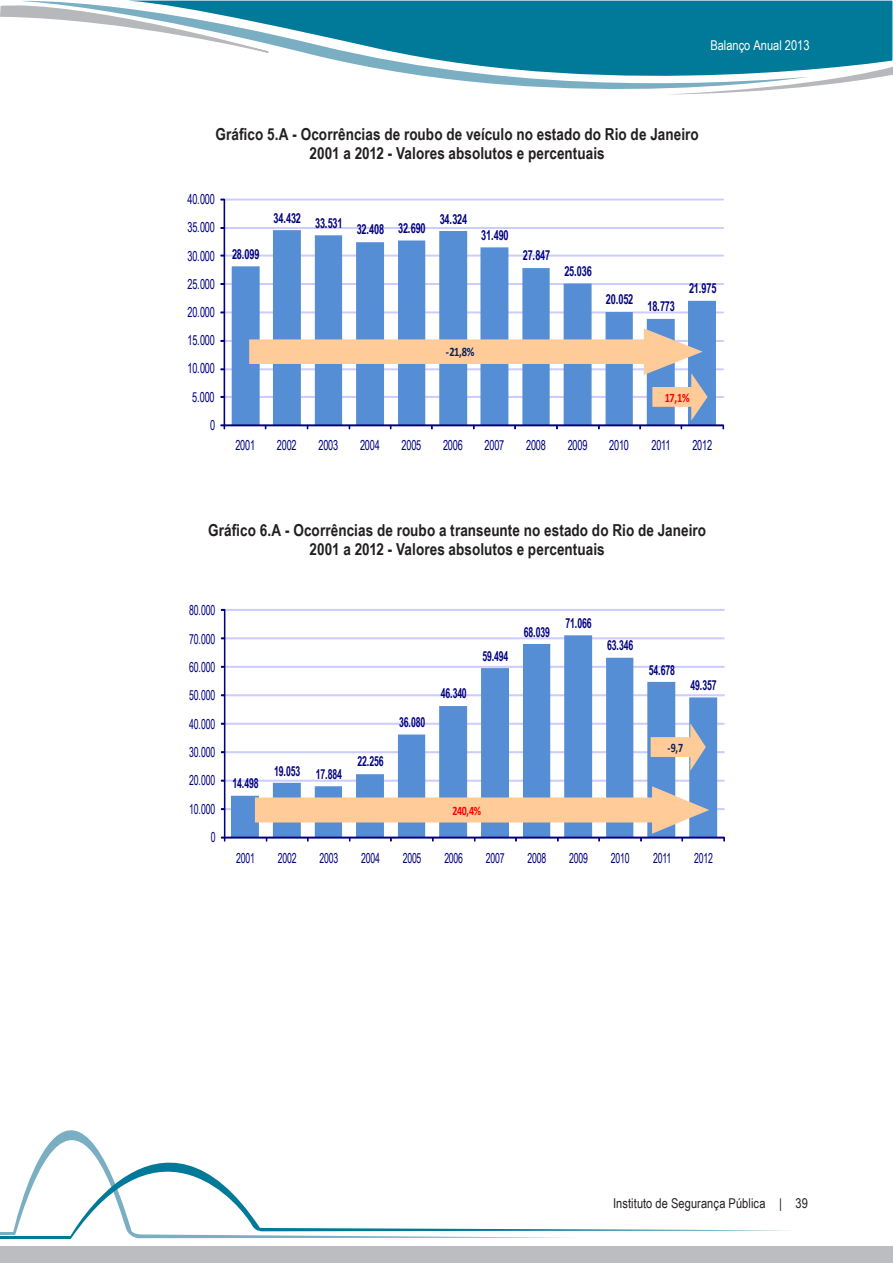
<style>
.page{position:relative;width:893px;height:1263px;background:#fff}
.page>*{position:absolute;margin:0;border:0;box-sizing:border-box;transform-origin:0 0}
.GRAFICOS{font:700 16.5px "Arial Narrow";letter-spacing:.005em;color:#231f20}
.t1{font:13.8px "Arial Narrow";letter-spacing:-.02em;color:#000080;scale:.77 1}
.t2{font:13.8px "Arial Narrow";letter-spacing:-.02em;color:#000080;scale:.81 1}
.t3{font:700 13.8px "Arial Narrow";letter-spacing:-.02em;color:#000080;scale:.81 1}
.t4{font:700 13.8px "Arial Narrow";letter-spacing:-.02em;color:#000080;scale:.77 1}
.t5{font:13.5px "Arial Narrow";letter-spacing:.005em;color:#231f20}
.t6{font:13.5px "Arial Narrow";color:#fff}
.t7{font:700 12.9px "Calibri";color:#002060;scale:.81 1}
.t8{font:700 12.9px "Calibri";color:#f00;scale:.77 1}
.t9{font:700 12.9px "Calibri";color:#f00;scale:.81 1}
.t10{font:700 12.9px "Calibri";color:#002060;scale:.77 1}
</style>
<div class="page">
<div style="left:0;top:1246px;width:893px;height:17px;background:#bcbdc0"></div>
<svg style="left:13px;top:1130px;width:56px;height:107px"></svg>
<svg style="left:69px;top:1130px;width:720px;height:109px"></svg>
<hr style="left:0;top:1232px;width:15px;height:3px;background:#7aafc3">
<hr style="left:0;top:1237px;width:71px;height:2px;background:#007a98">
<div style="left:832px;top:0;width:61px;height:64px;background:#007a98"></div>
<svg style="left:270px;top:0;width:562px;height:89px"></svg>
<svg style="left:0;top:0;width:270px;height:53px"></svg>
<svg style="left:624px;top:64px;width:269px;height:31px"></svg>
<div style="left:224px;top:396px;width:500px;height:2px;border:1px solid #ccf"></div>
<div style="left:224px;top:368px;width:500px;height:2px;border:1px solid #ccf"></div>
<div style="left:224px;top:340px;width:500px;height:2px;border:1px solid #ccf"></div>
<div style="left:224px;top:312px;width:500px;height:1px;border:1px solid #ccf"></div>
<div style="left:224px;top:283px;width:500px;height:2px;border:1px solid #ccf"></div>
<div style="left:224px;top:255px;width:500px;height:1px;border:1px solid #ccf"></div>
<div style="left:224px;top:227px;width:500px;height:2px;border:1px solid #ccf"></div>
<div style="left:224px;top:199px;width:500px;height:1px;border:1px solid #ccf"></div>
<svg style="left:232px;top:230px;width:484px;height:194px"></svg>
<div style="left:224px;top:199px;width:1px;height:227px;border:1px solid #000080"></div>
<div style="left:224px;top:424px;width:500px;height:2px;border:1px solid #000080"></div>
<svg style="left:220px;top:424px;width:5px;height:5px"></svg>
<svg style="left:249px;top:328px;width:459px;height:101px"></svg>
<div style="left:224px;top:808px;width:500px;height:2px;border:1px solid #ccf"></div>
<div style="left:224px;top:780px;width:500px;height:1px;border:1px solid #ccf"></div>
<div style="left:224px;top:751px;width:500px;height:2px;border:1px solid #ccf"></div>
<div style="left:224px;top:723px;width:500px;height:1px;border:1px solid #ccf"></div>
<div style="left:224px;top:694px;width:500px;height:2px;border:1px solid #ccf"></div>
<div style="left:224px;top:666px;width:500px;height:2px;border:1px solid #ccf"></div>
<div style="left:224px;top:637px;width:500px;height:2px;border:1px solid #ccf"></div>
<div style="left:224px;top:609px;width:500px;height:2px;border:1px solid #ccf"></div>
<svg style="left:231px;top:635px;width:486px;height:202px"></svg>
<div style="left:224px;top:609px;width:1px;height:229px;border:1px solid #000080"></div>
<div style="left:224px;top:837px;width:500px;height:1px;border:1px solid #000080"></div>
<svg style="left:221px;top:837px;width:4px;height:4px"></svg>
<svg style="left:651px;top:723px;width:55px;height:48px;background:#b7b9c1"></svg>
<svg style="left:255px;top:786px;width:454px;height:55px"></svg>
<p class="t6" style="left:710px;top:36px;width:101px">Balanço Anual 2013</p>
<p class="GRAFICOS" style="left:215px;top:121px;width:485px">Gráfico 5.A - Ocorrências de roubo de veículo no estado do Rio de Janeiro</p>
<p class="GRAFICOS" style="left:309px;top:141px;width:297px">2001 a 2012 - Valores absolutos e percentuais</p>
<p class="t2" style="left:187px;top:189px;width:35px">40.000</p>
<p class="t2" style="left:187px;top:217px;width:35px">35.000</p>
<p class="t2" style="left:187px;top:246px;width:35px">30.000</p>
<p class="t3" style="left:232px;top:243px;width:35px">28.099</p>
<p class="t3" style="left:274px;top:210px;width:87px">34.432 33.531</p>
<p class="t3" style="left:357px;top:218px;width:87px">32.408 32.690</p>
<p class="t3" style="left:440px;top:208px;width:35px">34.324</p>
<p class="t3" style="left:481px;top:224px;width:35px">31.490</p>
<p class="t3" style="left:523px;top:245px;width:35px">27.847</p>
<p class="t3" style="left:564px;top:261px;width:35px">25.036</p>
<p class="t2" style="left:187px;top:274px;width:35px">25.000</p>
<p class="t2" style="left:187px;top:302px;width:35px">20.000</p>
<p class="t2" style="left:187px;top:330px;width:35px">15.000</p>
<p class="t2" style="left:187px;top:358px;width:35px">10.000</p>
<p class="t2" style="left:192px;top:387px;width:29px">5.000</p>
<p class="t2" style="left:210px;top:415px;width:8px">0</p>
<p class="t7" style="left:446px;top:344px;width:37px">-21,8%</p>
<p class="t3" style="left:606px;top:289px;width:35px">20.052</p>
<p class="t3" style="left:647px;top:296px;width:35px">18.773</p>
<p class="t3" style="left:689px;top:278px;width:35px">21.975</p>
<p class="t9" style="left:665px;top:389px;width:33px">17,1%</p>
<p class="t2" style="left:235px;top:435px;width:26px">2001</p>
<p class="t2" style="left:277px;top:435px;width:26px">2002</p>
<p class="t2" style="left:318px;top:435px;width:26px">2003</p>
<p class="t2" style="left:360px;top:435px;width:26px">2004</p>
<p class="t2" style="left:402px;top:435px;width:26px">2005</p>
<p class="t2" style="left:443px;top:435px;width:26px">2006</p>
<p class="t2" style="left:485px;top:435px;width:26px">2007</p>
<p class="t2" style="left:526px;top:435px;width:26px">2008</p>
<p class="t2" style="left:568px;top:435px;width:26px">2009</p>
<p class="t2" style="left:609px;top:435px;width:26px">2010</p>
<p class="t2" style="left:651px;top:435px;width:25px">2011</p>
<p class="t2" style="left:692px;top:435px;width:26px">2012</p>
<p class="GRAFICOS" style="left:208px;top:517px;width:499px">Gráfico 6.A - Ocorrências de roubo a transeunte no estado do Rio de Janeiro</p>
<p class="GRAFICOS" style="left:309px;top:537px;width:297px">2001 a 2012 - Valores absolutos e percentuais</p>
<p class="t1" style="left:189px;top:600px;width:35px">80.000</p>
<p class="t1" style="left:189px;top:629px;width:35px">70.000</p>
<p class="t1" style="left:189px;top:657px;width:35px">60.000</p>
<p class="t1" style="left:189px;top:685px;width:35px">50.000</p>
<p class="t1" style="left:189px;top:714px;width:35px">40.000</p>
<p class="t1" style="left:189px;top:742px;width:35px">30.000</p>
<p class="t1" style="left:189px;top:770px;width:35px">20.000</p>
<p class="t1" style="left:189px;top:799px;width:35px">10.000</p>
<p class="t1" style="left:211px;top:827px;width:8px">0</p>
<p class="t4" style="left:233px;top:773px;width:35px">14.498</p>
<p class="t4" style="left:274px;top:762px;width:89px">19.053 17.884</p>
<p class="t4" style="left:357px;top:751px;width:35px">22.256</p>
<p class="t4" style="left:399px;top:712px;width:35px">36.080</p>
<p class="t4" style="left:441px;top:683px;width:35px">46.340</p>
<p class="t4" style="left:482px;top:645px;width:35px">59.494</p>
<p class="t4" style="left:524px;top:621px;width:35px">68.039</p>
<p class="t8" style="left:453px;top:802px;width:39px">240,4%</p>
<p class="t4" style="left:566px;top:613px;width:35px">71.066</p>
<p class="t4" style="left:607px;top:635px;width:35px">63.346</p>
<p class="t4" style="left:649px;top:659px;width:35px">54.678</p>
<p class="t4" style="left:690px;top:674px;width:35px">49.357</p>
<p class="t10" style="left:668px;top:739px;width:22px">-9,7</p>
<p class="t1" style="left:236px;top:847px;width:26px">2001</p>
<p class="t1" style="left:278px;top:847px;width:26px">2002</p>
<p class="t1" style="left:319px;top:847px;width:26px">2003</p>
<p class="t1" style="left:361px;top:847px;width:26px">2004</p>
<p class="t1" style="left:403px;top:847px;width:26px">2005</p>
<p class="t1" style="left:444px;top:847px;width:26px">2006</p>
<p class="t1" style="left:486px;top:847px;width:26px">2007</p>
<p class="t1" style="left:528px;top:847px;width:26px">2008</p>
<p class="t1" style="left:569px;top:847px;width:26px">2009</p>
<p class="t1" style="left:611px;top:847px;width:26px">2010</p>
<p class="t1" style="left:653px;top:847px;width:25px">2011</p>
<p class="t1" style="left:694px;top:847px;width:26px">2012</p>
<p class="t5" style="left:613px;top:1193px;width:196px">Instituto de Segurança Pública | 39</p>
</div>
